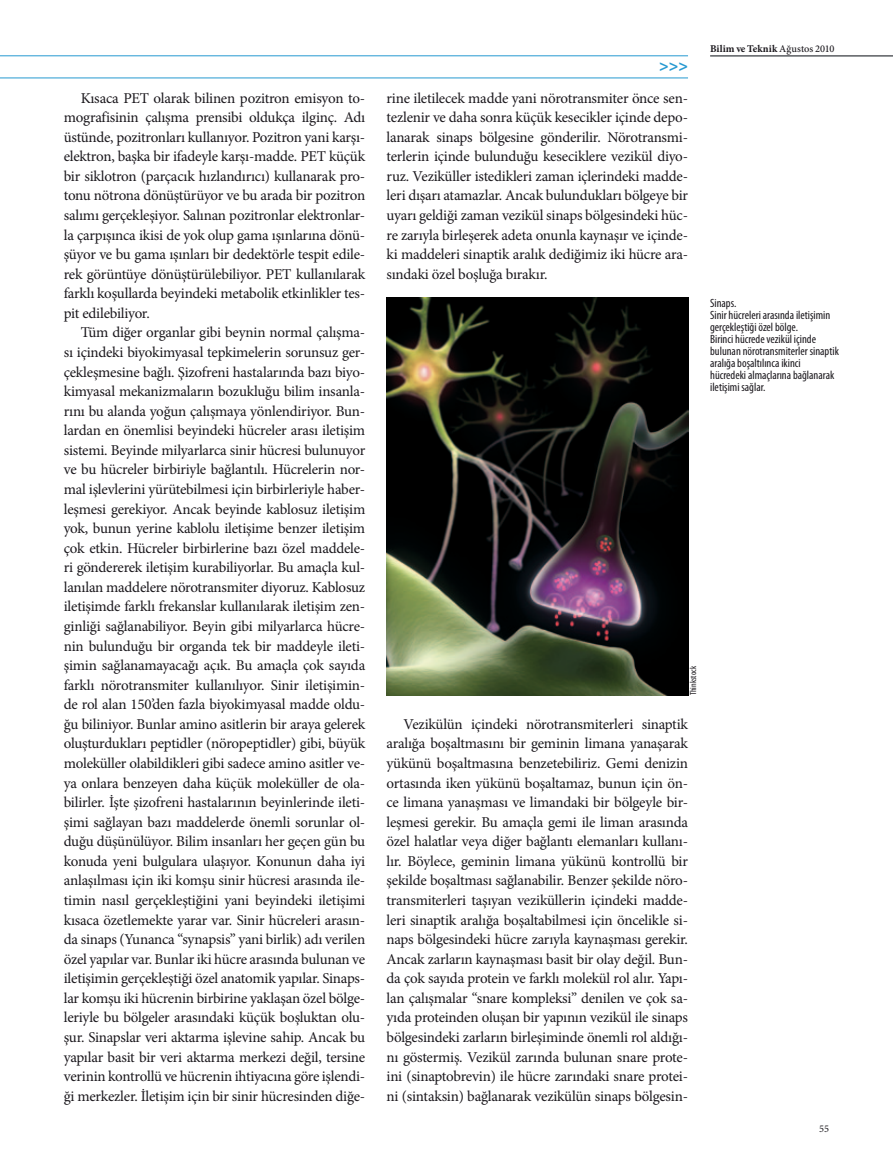
<style>
.page{position:relative;width:893px;height:1170px;background:#fff}
.page>*{position:absolute;margin:0;border:0;box-sizing:border-box;transform-origin:0 0}
.t1{font:700 16.2px "Myriad Pro";color:#2699d1}
.t2{font:15px/19.5px "Minion Pro";letter-spacing:-.015em;color:#1a171c;text-align:justify}
.t3{font:condensed 12px/12px "Myriad Pro";color:#1a171c}
.t4{font:700 10.35px "Minion Pro";letter-spacing:.005em;color:#1a171c}
.t5{font:10.35px "Minion Pro";color:#1a171c}
.t6{font:condensed 9px "Myriad Pro";color:#1a171c}
.s1{font-weight:500}
</style>
<div class="page">
<hr style="left:0;top:78px;width:688px;height:1px;background:#2699d1">
<hr style="left:0;top:56px;width:688px;height:1px;background:#2699d1">
<hr style="left:710px;top:56px;width:183px;height:1px;background:#070c12">
<img style="left:387px;top:297px;width:301px;height:398px">
<p class="t2" style="left:64px;top:88px;width:303px;text-indent:17px">Kısaca PET olarak bilinen pozitron emisyon to&shy;mografisinin çalışma prensibi oldukça ilginç. Adı üstünde, pozitronları kullanıyor. Pozitron yani karşı&shy;elektron, başka bir ifadeyle karşı-madde. PET küçük bir siklotron (parçacık hızlandırıcı) kullanarak pro&shy;tonu nötrona dönüştürüyor ve bu arada bir pozitron salımı gerçekleşiyor. Salınan pozitronlar elektronlar&shy;la çarpışınca ikisi de yok olup gama ışınlarına dönü&shy;şüyor ve bu gama ışınları bir dedektörle tespit edile&shy;rek görüntüye dönüştürülebiliyor. PET kullanılarak farklı koşullarda beyindeki metabolik etkinlikler tes&shy;pit edilebiliyor.</p>
<p class="t2" style="left:64px;top:323px;width:303px;text-indent:17px">Tüm diğer organlar gibi beynin normal çalışma&shy;sı içindeki biyokimyasal tepkimelerin sorunsuz ger&shy;çekleşmesine bağlı. Şizofreni hastalarında bazı biyo&shy;kimyasal mekanizmaların bozukluğu bilim insanla&shy;rını bu alanda yoğun çalışmaya yönlendiriyor. Bun&shy;lardan en önemlisi beyindeki hücreler arası iletişim sistemi. Beyinde milyarlarca sinir hücresi bulunuyor ve bu hücreler birbiriyle bağlantılı. Hücrelerin nor&shy;mal işlevlerini yürütebilmesi için birbirleriyle haber&shy;leşmesi gerekiyor. Ancak beyinde kablosuz iletişim yok, bunun yerine kablolu iletişime benzer iletişim çok etkin. Hücreler birbirlerine bazı özel maddele&shy;ri göndererek iletişim kurabiliyorlar. Bu amaçla kul&shy;lanılan maddelere nörotransmiter diyoruz. Kablosuz iletişimde farklı frekanslar kullanılarak iletişim zen&shy;ginliği sağlanabiliyor. Beyin gibi milyarlarca hücre&shy;nin bulunduğu bir organda tek bir maddeyle ileti&shy;şimin sağlanamayacağı açık. Bu amaçla çok sayıda farklı nörotransmiter kullanılıyor. Sinir iletişimin&shy;de rol alan 150’den fazla biyokimyasal madde oldu&shy;ğu biliniyor. Bunlar amino asitlerin bir araya gelerek oluşturdukları peptidler (nöropeptidler) gibi, büyük moleküller olabildikleri gibi sadece amino asitler ve&shy;ya onlara benzeyen daha küçük moleküller de ola&shy;bilirler. İşte şizofreni hastalarının beyinlerinde ileti&shy;şimi sağlayan bazı maddelerde önemli sorunlar ol&shy;duğu düşünülüyor. Bilim insanları her geçen gün bu konuda yeni bulgulara ulaşıyor. Konunun daha iyi anlaşılması için iki komşu sinir hücresi arasında ile&shy;timin nasıl gerçekleştiğini yani beyindeki iletişimi kısaca özetlemekte yarar var. Sinir hücreleri arasın&shy;da sinaps (Yunanca “synapsis” yani birlik) adı verilen özel yapılar var. Bunlar iki hücre arasında bulunan ve iletişimin gerçekleştiği özel anatomik yapılar. Sinaps&shy;lar komşu iki hücrenin birbirine yaklaşan özel bölge&shy;leriyle bu bölgeler arasındaki küçük boşluktan olu&shy;şur. Sinapslar veri aktarma işlevine sahip. Ancak bu yapılar basit bir veri aktarma merkezi değil, tersine verinin kontrollü ve hücrenin ihtiyacına göre işlendi&shy;ği merkezler. İletişim için bir sinir hücresinden diğe-</p>
<p class="t1" style="left:659px;top:55px;width:30px">&gt;&gt;&gt;</p>
<p class="t2" style="left:387px;top:88px;width:303px">rine iletilecek madde yani nörotransmiter önce sen&shy;tezlenir ve daha sonra küçük kesecikler içinde depo&shy;lanarak sinaps bölgesine gönderilir. Nörotransmi&shy;terlerin içinde bulunduğu keseciklere vezikül diyo&shy;ruz. Veziküller istedikleri zaman içlerindeki madde&shy;leri dışarı atamazlar. Ancak bulundukları bölgeye bir uyarı geldiği zaman vezikül sinaps bölgesindeki hüc&shy;re zarıyla birleşerek adeta onunla kaynaşır ve içinde&shy;ki maddeleri sinaptik aralık dediğimiz iki hücre ara&shy;sındaki özel boşluğa bırakır.</p>
<p class="t4" style="left:710px;top:41px;width:126px">Bilim ve Teknik <span class="s1">Ağustos 2010</span></p>
<p class="t3" style="left:710px;top:296px;width:130px">Sinaps.<br>Sinir hücreleri arasında iletişimin gerçekleştiği özel bölge.<br>Birinci hücrede vezikül içinde bulunan nörotransmiterler sinaptik aralığa boşaltılınca ikinci hücredeki almaçlarına bağlanarak iletişimi sağlar.</p>
<p class="t6" style="left:688px;top:695px;width:31px;rotate:-90deg">Thinkstock</p>
<p class="t2" style="left:387px;top:714px;width:303px;text-indent:17px">Vezikülün içindeki nörotransmiterleri sinaptik aralığa boşaltmasını bir geminin limana yanaşarak yükünü boşaltmasına benzetebiliriz. Gemi denizin ortasında iken yükünü boşaltamaz, bunun için ön&shy;ce limana yanaşması ve limandaki bir bölgeyle bir&shy;leşmesi gerekir. Bu amaçla gemi ile liman arasında özel halatlar veya diğer bağlantı elemanları kullanı&shy;lır. Böylece, geminin limana yükünü kontrollü bir şekilde boşaltması sağlanabilir. Benzer şekilde nöro&shy;transmiterleri taşıyan veziküllerin içindeki madde&shy;leri sinaptik aralığa boşaltabilmesi için öncelikle si&shy;naps bölgesindeki hücre zarıyla kaynaşması gerekir.<br>Ancak zarların kaynaşması basit bir olay değil. Bun&shy;da çok sayıda protein ve farklı molekül rol alır. Yapı&shy;lan çalışmalar “snare kompleksi” denilen ve çok sa&shy;yıda proteinden oluşan bir yapının vezikül ile sinaps bölgesindeki zarların birleşiminde önemli rol aldığı&shy;nı göstermiş. Vezikül zarında bulunan snare prote&shy;ini (sinaptobrevin) ile hücre zarındaki snare protei&shy;ni (sintaksin) bağlanarak vezikülün sinaps bölgesin-</p>
<p class="t5" style="left:819px;top:1121px;width:11px">55</p>
</div>
